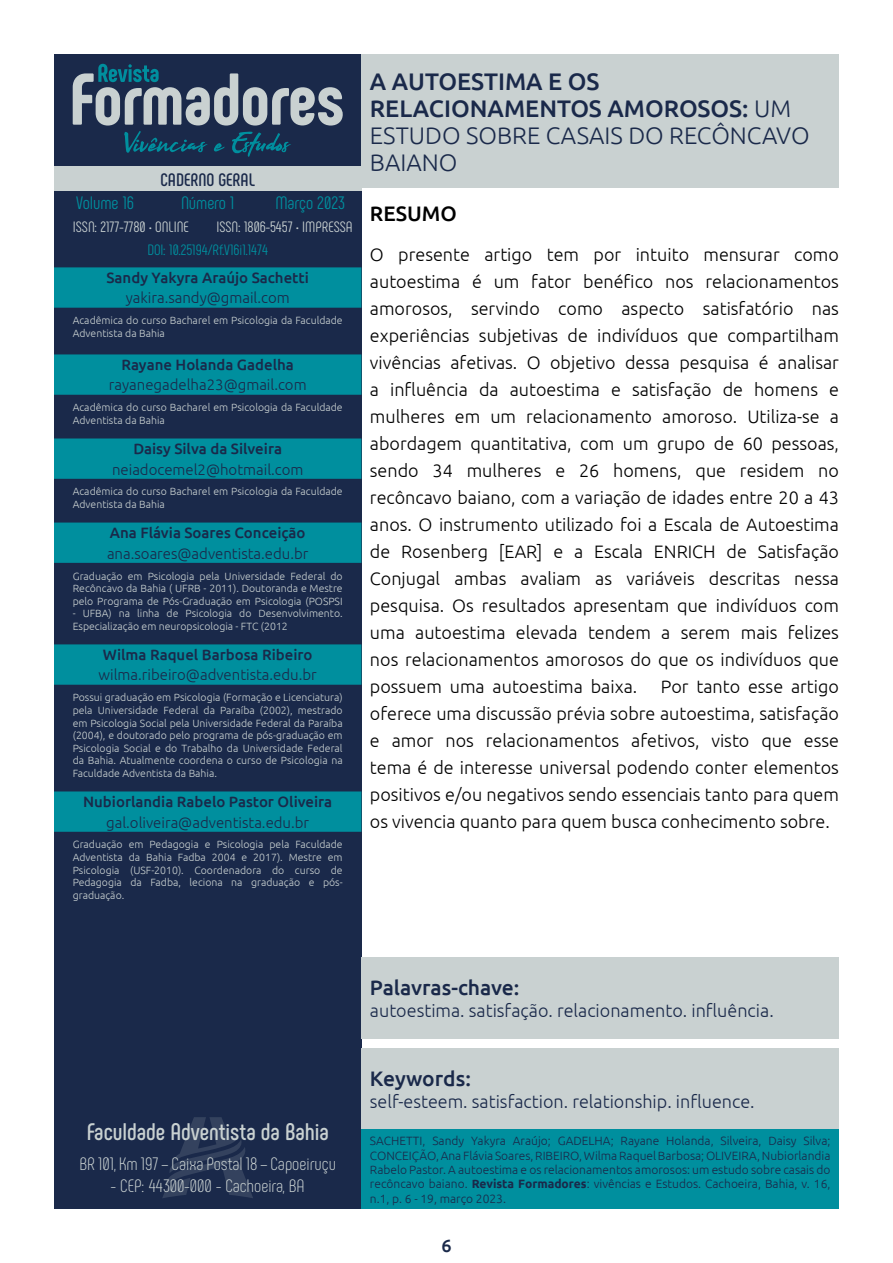
<style>
.page{position:relative;width:893px;height:1263px;background:#fff}
.page>*{position:absolute;margin:0;border:0;box-sizing:border-box;transform-origin:0 0}
.t1{font:500 24px/27px "Ubuntu";color:#1a294a}
.t2{font:700 24px "Phenomena";color:#c9d1d1}
.t3{font:500 21px "Ubuntu";color:#1a294a}
.t4{font:500 21px "Ubuntu";color:#000}
.t5{font:300 18px/27px "Ubuntu";color:#000;text-align:justify}
.t6{font:300 18px "Ubuntu";color:#1a294a}
.t7{font:300 18px "Phenomena";color:#c9d1d1}
.t8{font:18px "Phenomena";color:#008f9e}
.t9{font:700 18px "Phenomena";color:#1a294a}
.t10{font:500 18px "Ubuntu";color:#1a294a}
.t11{font:300 15px "Ubuntu";color:#1a294a}
.t12{font:500 15px "Ubuntu";color:#1a294a}
.t13{font:15px "Phenomena";color:#c9d1d1}
.t14{font:15px "Phenomena";color:#008f9e}
.t15{font:300 12px/14.4px "Ubuntu";color:#1a294a;text-align:justify}
.t16{font:300 10.5px/12.6px "Ubuntu";color:#c9d1d1}
.s1{font-weight:300}
.s2{font-weight:700}
</style>
<div class="page">
<div style="left:54px;top:54px;width:307px;height:1155px;background:#1a294a"></div>
<div style="left:54px;top:166px;width:307px;height:26px;background:#c9d1d1"></div>
<svg style="left:73px;top:64px;width:270px;height:93px"></svg>
<svg style="left:162px;top:1117px;width:91px;height:81px"></svg>
<div style="left:54px;top:267px;width:307px;height:41px;background:#008f9e"></div>
<div style="left:54px;top:354px;width:307px;height:41px;background:#008f9e"></div>
<div style="left:54px;top:438px;width:307px;height:41px;background:#008f9e"></div>
<div style="left:54px;top:522px;width:307px;height:41px;background:#008f9e"></div>
<div style="left:54px;top:644px;width:307px;height:41px;background:#008f9e"></div>
<div style="left:54px;top:791px;width:307px;height:41px;background:#008f9e"></div>
<div style="left:361px;top:957px;width:478px;height:81px;background:#c9d1d1"></div>
<div style="left:361px;top:1048px;width:478px;height:81px;background:#c9d1d1"></div>
<div style="left:361px;top:1129px;width:478px;height:80px;background:#008f9e"></div>
<div style="left:361px;top:54px;width:478px;height:134px;background:#c9d1d1"></div>
<p class="t9" style="left:161px;top:169px;width:96px">CADERNO GERAL</p>
<p class="t8" style="left:76px;top:192px;width:59px">Volume 16</p>
<p class="t8" style="left:181px;top:192px;width:55px">Número 1</p>
<p class="t8" style="left:275px;top:192px;width:71px">Março 2023</p>
<p class="t13" style="left:73px;top:218px;width:118px">ISSN: 2177-7780 • ONLINE</p>
<p class="t13" style="left:216px;top:218px;width:138px">ISSN: 1806-5457 • IMPRESSA</p>
<p class="t14" style="left:147px;top:241px;width:122px">DOI: 10.25194/Rf.V16i1.1474</p>
<p class="t12" style="left:107px;top:268px;width:204px">Sandy Yakyra Araújo Sachetti</p>
<p class="t11" style="left:126px;top:289px;width:166px">yakira.sandy@gmail.com</p>
<p class="t16" style="left:73px;top:314px;width:271px">Acadêmica do curso Bacharel em Psicologia da Faculdade<br>Adventista da Bahia</p>
<p class="t12" style="left:121px;top:355px;width:174px">Rayane Holanda Gadelha</p>
<p class="t11" style="left:109px;top:376px;width:199px">rayanegadelha23@gmail.com</p>
<p class="t16" style="left:73px;top:401px;width:271px">Acadêmica do curso Bacharel em Psicologia da Faculdade<br>Adventista da Bahia</p>
<p class="t12" style="left:133px;top:440px;width:150px">Daisy Silva da Silveira</p>
<p class="t11" style="left:112px;top:460px;width:193px">neiadocemel2@hotmail.com</p>
<p class="t16" style="left:73px;top:485px;width:271px">Acadêmica do curso Bacharel em Psicologia da Faculdade<br>Adventista da Bahia</p>
<p class="t12" style="left:110px;top:524px;width:197px">Ana Flávia Soares Conceição</p>
<p class="t11" style="left:107px;top:544px;width:203px">ana.soares@adventista.edu.br</p>
<p class="t16" style="left:73px;top:569px;width:271px;text-align:justify">Graduação em Psicologia pela Universidade Federal do Recôncavo da Bahia ( UFRB - 2011). Doutoranda e Mestre pelo Programa de Pós-Graduação em Psicologia (POSPSI</p>
<p class="t16" style="left:73px;top:607px;width:271px">- UFBA) na linha de Psicologia do Desenvolvimento.<br>Especialização em neuropsicologia - FTC (2012</p>
<p class="t12" style="left:103px;top:645px;width:211px">Wilma Raquel Barbosa Ribeiro</p>
<p class="t11" style="left:99px;top:666px;width:220px">wilma.ribeiro@adventista.edu.br</p>
<p class="t16" style="left:73px;top:691px;width:271px;text-align:justify">Possui graduação em Psicologia (Formação e Licenciatura) pela Universidade Federal da Paraíba (2002), mestrado em Psicologia Social pela Universidade Federal da Paraíba (2004), e doutorado pelo programa de pós-graduação em Psicologia Social e do Trabalho da Universidade Federal da Bahia. Atualmente coordena o curso de Psicologia na Faculdade Adventista da Bahia.</p>
<p class="t12" style="left:83px;top:792px;width:251px">Nubiorlandia Rabelo Pastor Oliveira</p>
<p class="t11" style="left:106px;top:813px;width:204px">gal.oliveira@adventista.edu.br</p>
<p class="t16" style="left:73px;top:838px;width:271px;text-align:justify">Graduação em Pedagogia e Psicologia pela Faculdade Adventista da Bahia Fadba 2004 e 2017). Mestre em Psicologia (USF-2010). Coordenadora do curso de Pedagogia da Fadba, leciona na graduação e pós&shy;graduação.</p>
<h1 class="t1" style="left:370px;top:67px;width:441px">A AUTOESTIMA E OS<br>RELACIONAMENTOS AMOROSOS: <span class="s1">UM<br>ESTUDO SOBRE CASAIS DO RECÔNCAVO<br>BAIANO</span></h1>
<p class="t4" style="left:370px;top:200px;width:88px">RESUMO</p>
<p class="t5" style="left:370px;top:240px;width:471px">O presente artigo tem por intuito mensurar como autoestima é um fator benéfico nos relacionamentos amorosos, servindo como aspecto satisfatório nas experiências subjetivas de indivíduos que compartilham vivências afetivas. O objetivo dessa pesquisa é analisar a influência da autoestima e satisfação de homens e mulheres em um relacionamento amoroso. Utiliza-se a abordagem quantitativa, com um grupo de 60 pessoas, sendo 34 mulheres e 26 homens, que residem no recôncavo baiano, com a variação de idades entre 20 a 43 anos. O instrumento utilizado foi a Escala de Autoestima de Rosenberg [EAR] e a Escala ENRICH de Satisfação Conjugal ambas avaliam as variáveis descritas nessa pesquisa. Os resultados apresentam que indivíduos com uma autoestima elevada tendem a serem mais felizes nos relacionamentos amorosos do que os indivíduos que possuem uma autoestima baixa.</p>
<p class="t5" style="left:370px;top:672px;width:470px;text-indent:291px">Por tanto esse artigo oferece uma discussão prévia sobre autoestima, satisfação e amor nos relacionamentos afetivos, visto que esse tema é de interesse universal podendo conter elementos positivos e/ou negativos sendo essenciais tanto para quem os vivencia quanto para quem busca conhecimento sobre.</p>
<h1 class="t2" style="left:87px;top:1117px;width:244px">Faculdade Adventista da Bahia</h1>
<p class="t7" style="left:80px;top:1153px;width:258px">BR 101, Km 197 – Caixa Postal 18 – Capoeiruçu</p>
<p class="t7" style="left:111px;top:1175px;width:195px">- CEP: 44300-000 - Cachoeira, BA</p>
<p class="t3" style="left:370px;top:974px;width:151px">Palavras-chave:</p>
<p class="t6" style="left:370px;top:1000px;width:405px">autoestima. satisfação. relacionamento. influência.</p>
<p class="t3" style="left:370px;top:1065px;width:102px">Keywords:</p>
<p class="t6" style="left:370px;top:1091px;width:386px">self-esteem. satisfaction. relationship. influence.</p>
<p class="t15" style="left:370px;top:1133px;width:462px">SACHETTI, Sandy Yakyra Araújo; GADELHA; Rayane Holanda, Silveira, Daisy Silva; CONCEIÇÃO, Ana Flávia Soares, RIBEIRO, Wilma Raquel Barbosa; OLIVEIRA, Nubiorlandia Rabelo Pastor. A autoestima e os relacionamentos amorosos: um estudo sobre casais do recôncavo baiano. <span class="s2">Revista Formadores</span>: vivências e Estudos. Cachoeira, Bahia, v. 16, n.1, p. 6 - 19, março 2023.</p>
<p class="t10" style="left:441px;top:1234px;width:12px">6</p>
</div>
